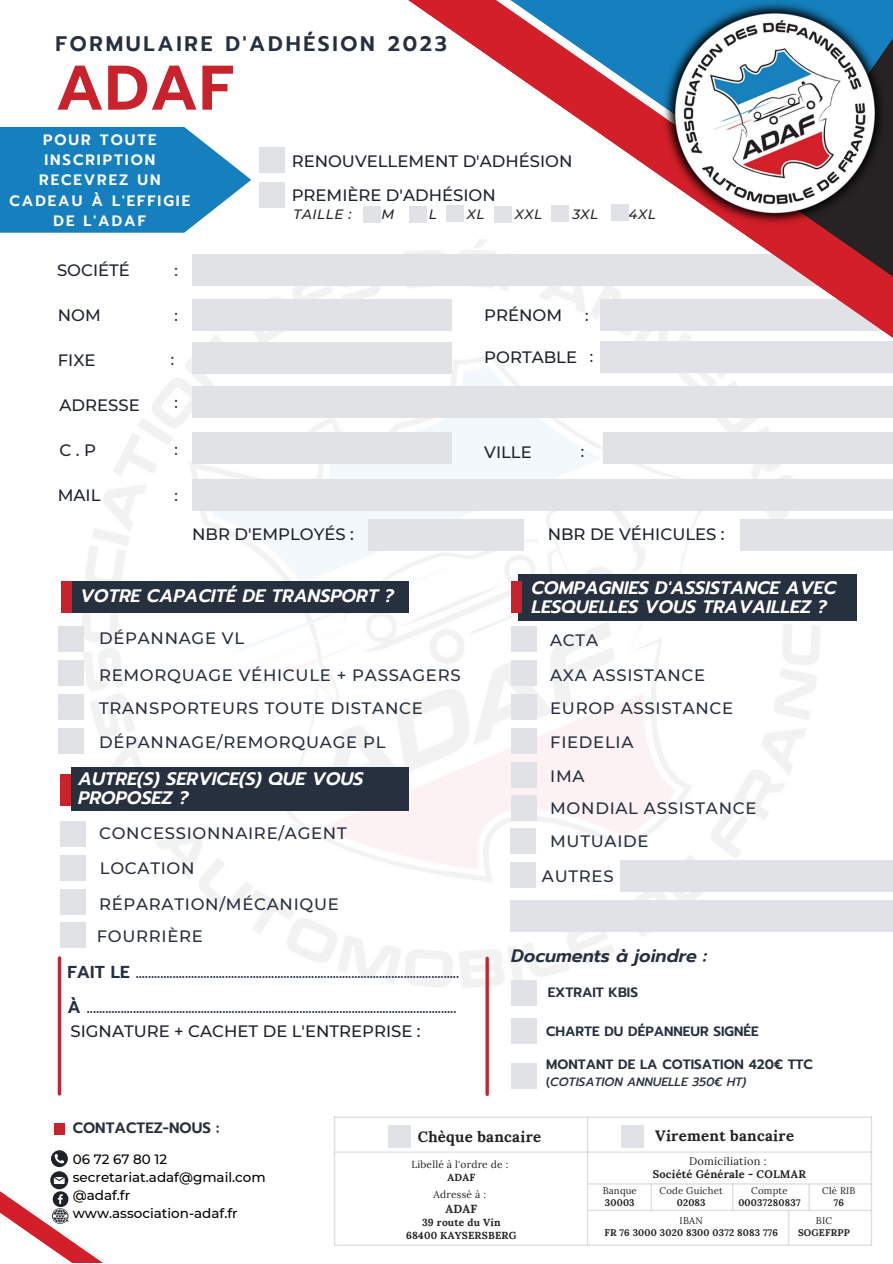
<style>
.page{position:relative;width:893px;height:1264px;background:#fff}
.page>*{position:absolute;margin:0;border:0;box-sizing:border-box;transform-origin:0 0}
.t1{font:600 63px "Prompt";color:#c8222c}
.t2{font:600 21px "Prompt";letter-spacing:.13em;color:#27303f}
.t3{font:italic 600 18px/19px "Prompt";color:#fff}
.t4{font:italic 600 18px "Prompt";color:#27303f}
.t5{font:600 17.25px/34.8px "Prompt";color:#27303f}
.t6{font:500 16.5px/33.9px "Montserrat";letter-spacing:.045em;color:#27303f}
.t7{font:500 16.5px/33.8px "Montserrat";color:#1e232b}
.t8{font:600 15px/20.2px "Prompt";letter-spacing:.13em;color:#fff;text-align:center}
.t9{font:700 15px "Lora";letter-spacing:.02em;color:#222}
.t10{font:600 15px "Prompt";color:#27303f}
.t11{font:500 15px "Montserrat";color:#1e232b}
.t12{font:500 13.5px/18px "Montserrat";color:#000}
.t13{font:600 13.5px "Prompt";color:#27303f}
.t14{font:italic 500 13.5px "Montserrat";letter-spacing:.045em;color:#282425}
.t15{font:italic 500 12px "Prompt";color:#27303f}
.t16{font:700 11.7px "Lora";color:#222}
.t17{font:700 10.95px "Lora";letter-spacing:.02em;color:#222}
.t18{font:10.95px "Lora";letter-spacing:.02em;color:#222}
.t19{font:700 10.2px/13px "Lora";letter-spacing:.02em;color:#222;text-align:center}
.t20{font:10.2px "Lora";letter-spacing:.02em;color:#222}
.t21{font:700 9.6px "Lora";letter-spacing:.02em;color:#222}
.t22{font:9.6px "Lora";letter-spacing:.02em;color:#222}
.s1{font-style:normal}
</style>
<div class="page">
<img style="left:57px;top:185px;width:833px;height:888px">
<div style="left:192px;top:254px;width:668px;height:32px;background:#e1e2e6"></div>
<div style="left:511px;top:626px;width:26px;height:26px;background:#e1e2e6"></div>
<div style="left:511px;top:660px;width:26px;height:26px;background:#e1e2e6"></div>
<div style="left:511px;top:693px;width:26px;height:26px;background:#e1e2e6"></div>
<div style="left:511px;top:728px;width:26px;height:26px;background:#e1e2e6"></div>
<div style="left:511px;top:761px;width:26px;height:26px;background:#e1e2e6"></div>
<div style="left:511px;top:795px;width:26px;height:25px;background:#e1e2e6"></div>
<div style="left:58px;top:626px;width:26px;height:26px;background:#e1e2e6"></div>
<div style="left:58px;top:660px;width:26px;height:26px;background:#e1e2e6"></div>
<div style="left:58px;top:693px;width:26px;height:26px;background:#e1e2e6"></div>
<div style="left:58px;top:728px;width:26px;height:26px;background:#e1e2e6"></div>
<div style="left:60px;top:820px;width:26px;height:26px;background:#e1e2e6"></div>
<div style="left:511px;top:979px;width:26px;height:26px;background:#e1e2e6"></div>
<div style="left:511px;top:1018px;width:26px;height:26px;background:#e1e2e6"></div>
<svg style="left:375px;top:0;width:517px;height:354px"></svg>
<svg style="left:485px;top:958px;width:4px;height:136px"></svg>
<hr style="left:58px;top:957px;width:3px;height:136px;background:#c8222c">
<div style="left:71px;top:581px;width:338px;height:32px;background:#27303f"></div>
<div style="left:61px;top:581px;width:10px;height:32px;background:#c8222c"></div>
<img style="left:651px;top:0;width:241px;height:236px">
<div style="left:259px;top:147px;width:25px;height:26px;background:#e1e2e6"></div>
<div style="left:259px;top:182px;width:25px;height:26px;background:#e1e2e6"></div>
<div style="left:192px;top:299px;width:260px;height:32px;background:#e1e2e6"></div>
<div style="left:192px;top:342px;width:260px;height:31px;background:#e1e2e6"></div>
<div style="left:600px;top:341px;width:292px;height:31px;background:#e1e2e6"></div>
<div style="left:192px;top:386px;width:700px;height:32px;background:#e1e2e6"></div>
<div style="left:192px;top:432px;width:260px;height:32px;background:#e1e2e6"></div>
<div style="left:603px;top:432px;width:289px;height:32px;background:#e1e2e6"></div>
<div style="left:192px;top:479px;width:700px;height:32px;background:#e1e2e6"></div>
<div style="left:368px;top:519px;width:155px;height:31px;background:#e1e2e6"></div>
<div style="left:740px;top:519px;width:152px;height:31px;background:#e1e2e6"></div>
<div style="left:60px;top:855px;width:26px;height:26px;background:#e1e2e6"></div>
<div style="left:60px;top:888px;width:26px;height:26px;background:#e1e2e6"></div>
<div style="left:510px;top:828px;width:25px;height:26px;background:#e1e2e6"></div>
<div style="left:510px;top:862px;width:25px;height:25px;background:#e1e2e6"></div>
<div style="left:619px;top:860px;width:273px;height:32px;background:#e1e2e6"></div>
<div style="left:509px;top:899px;width:383px;height:32px;background:#e1e2e6"></div>
<div style="left:518px;top:575px;width:338px;height:46px;background:#27303f"></div>
<div style="left:511px;top:581px;width:10px;height:32px;background:#c8222c"></div>
<div style="left:511px;top:1063px;width:26px;height:25px;background:#e1e2e6"></div>
<img style="left:372px;top:1116px;width:500px;height:129px">
<div style="left:388px;top:1124px;width:23px;height:23px;background:#e1e2e6"></div>
<div style="left:621px;top:1124px;width:22px;height:23px;background:#e1e2e6"></div>
<div style="left:363px;top:206px;width:18px;height:17px;background:#e1e2e6"></div>
<div style="left:409px;top:206px;width:18px;height:17px;background:#e1e2e6"></div>
<div style="left:446px;top:205px;width:18px;height:17px;background:#e1e2e6"></div>
<div style="left:493px;top:206px;width:18px;height:17px;background:#e1e2e6"></div>
<div style="left:551px;top:205px;width:18px;height:17px;background:#e1e2e6"></div>
<div style="left:611px;top:204px;width:18px;height:17px;background:#e1e2e6"></div>
<svg style="left:0;top:127px;width:251px;height:106px;background:#3491c5"></svg>
<svg style="left:0;top:1073px;width:372px;height:189px"></svg>
<svg style="left:50px;top:1150px;width:19px;height:73px"></svg>
<div style="left:71px;top:767px;width:337px;height:44px;background:#27303f"></div>
<div style="left:60px;top:774px;width:10px;height:32px;background:#c8222c"></div>
<div style="left:60px;top:922px;width:26px;height:26px;background:#e1e2e6"></div>
<p class="t2" style="left:56px;top:28px;width:393px">FORMULAIRE D'ADHÉSION 2023</p>
<h1 class="t1" style="left:56px;top:41px;width:180px">ADAF</h1>
<p class="t8" style="left:10px;top:130px;width:182px">POUR TOUTE<br>INSCRIPTION<br>RECEVREZ UN<br>CADEAU À L'EFFIGIE<br>DE L'ADAF</p>
<p class="t7" style="left:292px;top:144px;width:282px">RENOUVELLEMENT D'ADHÉSION<br>PREMIÈRE D'ADHÉSION</p>
<p class="t14" style="left:293px;top:205px;width:59px">TAILLE :</p>
<p class="t14" style="left:381px;top:205px;width:14px">M</p>
<p class="t14" style="left:429px;top:205px;width:10px">L</p>
<p class="t14" style="left:467px;top:205px;width:19px">XL</p>
<p class="t14" style="left:514px;top:205px;width:29px">XXL</p>
<p class="t14" style="left:572px;top:205px;width:27px">3XL</p>
<p class="t14" style="left:628px;top:205px;width:29px">4XL</p>
<p class="t7" style="left:57px;top:253px;width:74px">SOCIÉTÉ</p>
<p class="t11" style="left:174px;top:261px;width:5px">:</p>
<p class="t11" style="left:174px;top:306px;width:5px">:</p>
<p class="t7" style="left:484px;top:298px;width:79px">PRÉNOM</p>
<p class="t11" style="left:585px;top:306px;width:5px">:</p>
<p class="t7" style="left:58px;top:343px;width:39px">FIXE</p>
<p class="t7" style="left:484px;top:340px;width:94px">PORTABLE</p>
<p class="t7" style="left:59px;top:388px;width:82px">ADRESSE</p>
<p class="t11" style="left:174px;top:393px;width:5px">:</p>
<p class="t7" style="left:59px;top:433px;width:38px">C.P</p>
<p class="t11" style="left:174px;top:440px;width:5px">:</p>
<p class="t7" style="left:484px;top:435px;width:49px">VILLE</p>
<p class="t11" style="left:581px;top:442px;width:5px">:</p>
<p class="t7" style="left:58px;top:478px;width:44px">MAIL</p>
<p class="t7" style="left:192px;top:517px;width:163px">NBR D'EMPLOYÉS :</p>
<p class="t7" style="left:547px;top:517px;width:178px">NBR DE VÉHICULES :</p>
<p class="t7" style="left:58px;top:298px;width:44px">NOM</p>
<p class="t11" style="left:589px;top:347px;width:5px">:</p>
<p class="t11" style="left:171px;top:350px;width:5px">:</p>
<p class="t11" style="left:174px;top:486px;width:5px">:</p>
<p class="t3" style="left:80px;top:586px;width:315px">VOTRE CAPACITÉ DE TRANSPORT ?</p>
<p class="t6" style="left:99px;top:621px;width:147px">DÉPANNAGE VL</p>
<p class="t6" style="left:99px;top:657px;width:363px">REMORQUAGE VÉHICULE + PASSAGERS<br>TRANSPORTEURS TOUTE DISTANCE<br>DÉPANNAGE/REMORQUAGE PL</p>
<p class="t3" style="left:78px;top:769px;width:287px">AUTRE(S) SERVICE(S) QUE VOUS<br>PROPOSEZ ?</p>
<p class="t6" style="left:99px;top:816px;width:249px">CONCESSIONNAIRE/AGENT</p>
<p class="t6" style="left:99px;top:849px;width:241px;line-height:36px">LOCATION<br>RÉPARATION/MÉCANIQUE</p>
<p class="t6" style="left:97px;top:918px;width:108px">FOURRIÈRE</p>
<p class="t5" style="left:68px;top:954px;width:393px">FAIT LE .........................................................................................................<br>À ........................................................................................................................</p>
<p class="t7" style="left:71px;top:1014px;width:351px">SIGNATURE + CACHET DE L'ENTREPRISE :</p>
<p class="t3" style="left:531px;top:578px;width:306px">COMPAGNIES D'ASSISTANCE AVEC<br>LESQUELLES VOUS TRAVAILLEZ ?</p>
<p class="t6" style="left:550px;top:623px;width:185px">ACTA<br>AXA ASSISTANCE<br>EUROP ASSISTANCE<br>FIEDELIA<br>IMA</p>
<p class="t6" style="left:550px;top:792px;width:208px;line-height:32.1px">MONDIAL ASSISTANCE<br>MUTUAIDE</p>
<p class="t6" style="left:542px;top:859px;width:73px">AUTRES</p>
<p class="t4" style="left:511px;top:942px;width:197px">Documents à joindre :</p>
<p class="t13" style="left:547px;top:982px;width:92px">EXTRAIT KBIS</p>
<p class="t13" style="left:546px;top:1020px;width:214px">CHARTE DU DÉPANNEUR SIGNÉE</p>
<p class="t13" style="left:546px;top:1054px;width:268px">MONTANT DE LA COTISATION 420€ TTC</p>
<p class="t15" style="left:546px;top:1073px;width:202px"><span class="s1">(</span>COTISATION ANNUELLE 350€ HT)</p>
<p class="t10" style="left:73px;top:1116px;width:148px">CONTACTEZ-NOUS :</p>
<p class="t12" style="left:73px;top:1149px;width:194px">06 72 67 80 12 secretariat.adaf@gmail.com @adaf.fr www.association-adaf.fr</p>
<p class="t9" style="left:417px;top:1126px;width:125px">Chèque bancaire</p>
<p class="t9" style="left:655px;top:1125px;width:140px">Virement bancaire</p>
<p class="t18" style="left:689px;top:1153px;width:79px">Domiciliation :</p>
<p class="t17" style="left:652px;top:1167px;width:155px">Société Générale - COLMAR</p>
<p class="t22" style="left:602px;top:1184px;width:36px">Banque</p>
<p class="t21" style="left:604px;top:1196px;width:31px">30003</p>
<p class="t20" style="left:411px;top:1157px;width:98px">Libellé à l'ordre de :</p>
<p class="t19" style="left:447px;top:1170px;width:29px">ADAF</p>
<p class="t20" style="left:433px;top:1187px;width:54px">Adressé à :</p>
<p class="t16" style="left:445px;top:1201px;width:33px">ADAF</p>
<p class="t19" style="left:406px;top:1215px;width:112px">39 route du Vin<br>68400 KAYSERSBERG</p>
<p class="t22" style="left:822px;top:1184px;width:35px">Clé RIB</p>
<p class="t21" style="left:833px;top:1196px;width:12px">76</p>
<p class="t22" style="left:659px;top:1184px;width:65px">Code Guichet</p>
<p class="t21" style="left:676px;top:1196px;width:30px">02083</p>
<p class="t22" style="left:751px;top:1184px;width:38px">Compte</p>
<p class="t21" style="left:738px;top:1196px;width:64px">00037280837</p>
<p class="t22" style="left:679px;top:1214px;width:25px">IBAN</p>
<p class="t21" style="left:604px;top:1226px;width:175px">FR 76 3000 3020 8300 0372 8083 776</p>
<p class="t22" style="left:815px;top:1214px;width:18px">BIC</p>
<p class="t21" style="left:798px;top:1226px;width:53px">SOGEFRPP</p>
</div>
